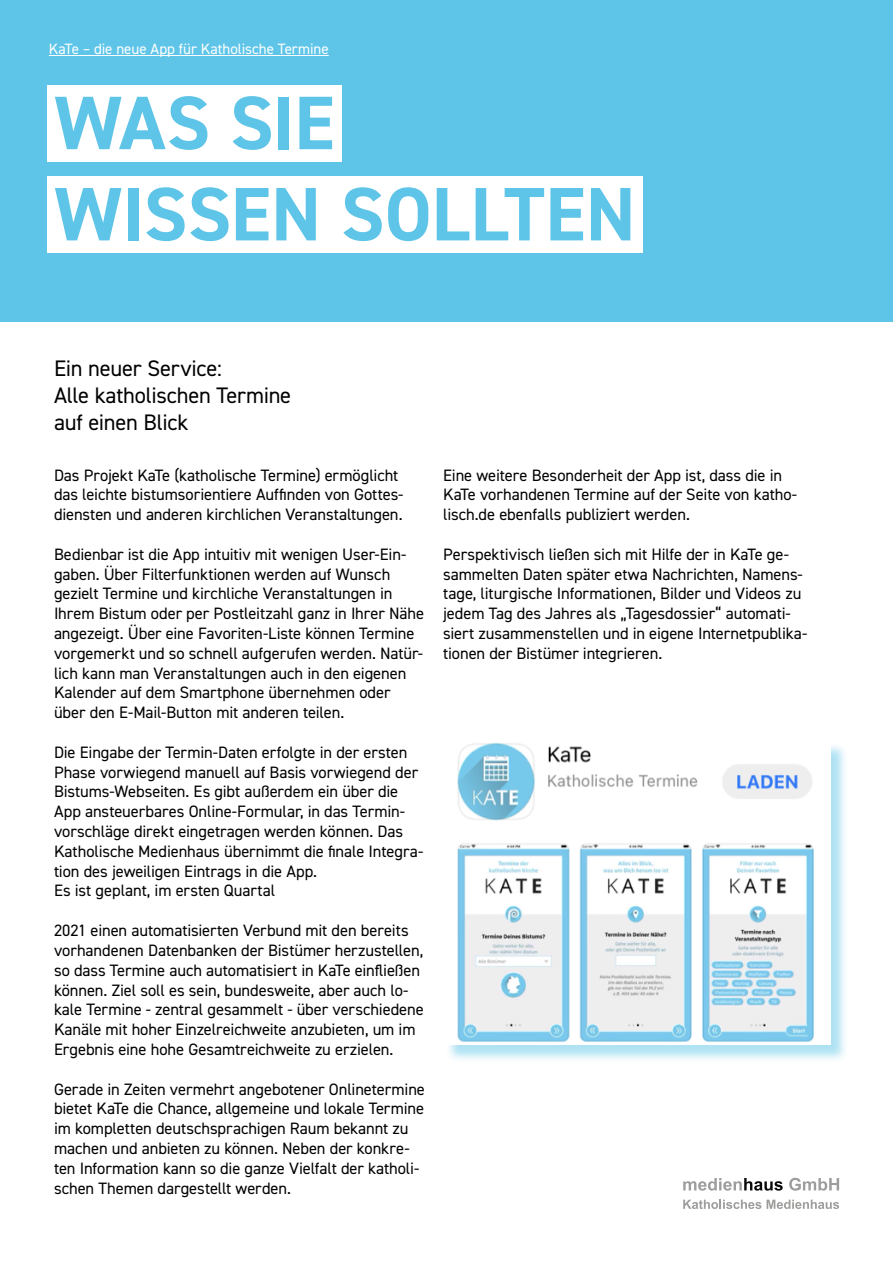
<style>
.page{position:relative;width:893px;height:1263px;background:#fff}
.page>*{position:absolute;margin:0;border:0;box-sizing:border-box;transform-origin:0 0}
.t1{font:700 76.05px/91.2px "DIN2014";color:#5ec5e8}
.t2{font:22.5px/27px "DIN2014";letter-spacing:-.015em;color:#000}
.t3{font:16.5px/19.8px "DIN2014";letter-spacing:-.005em;color:#000}
.t4{font:15px "DIN2014";color:#fff}
</style>
<div class="page">
<div style="left:0;top:0;width:893px;height:321px;background:#5ec5e8"></div>
<hr style="left:49px;top:55px;width:280px;height:1px;background:#fff">
<div style="left:47px;top:85px;width:294px;height:76px;background:#fff"></div>
<div style="left:47px;top:176px;width:596px;height:76px;background:#fff"></div>
<div style="left:446px;top:742px;width:403px;height:320px;background:#5ec5e8;opacity:.5"></div>
<img style="left:446px;top:742px;width:384px;height:302px">
<svg style="left:683px;top:1178px;width:100px;height:13px"></svg>
<svg style="left:789px;top:1178px;width:50px;height:13px"></svg>
<svg style="left:683px;top:1200px;width:156px;height:9px"></svg>
<p class="t4" style="left:49px;top:39px;width:281px">KaTe – die neue App für Katholische Termine</p>
<h1 class="t1" style="left:54px;top:76px;width:583px">WAS SIE<br>WISSEN SOLLTEN</h1>
<h2 class="t2" style="left:54px;top:354px;width:239px">Ein neuer Service:<br>Alle katholischen Termine auf einen Blick</h2>
<p class="t3" style="left:54px;top:465px;width:351px">Das Projekt KaTe (katholische Termine) ermöglicht das leichte bistumsorientiere Auffinden von Gottes&shy;diensten und anderen kirchlichen Veranstaltungen.</p>
<p class="t3" style="left:54px;top:544px;width:372px">Bedienbar ist die App intuitiv mit wenigen User-Ein&shy;gaben. Über Filterfunktionen werden auf Wunsch gezielt Termine und kirchliche Veranstaltungen in Ihrem Bistum oder per Postleitzahl ganz in Ihrer Nähe angezeigt. Über eine Favoriten-Liste können Termine vorgemerkt und so schnell aufgerufen werden. Natür&shy;lich kann man Veranstaltungen auch in den eigenen Kalender auf dem Smartphone übernehmen oder über den E-Mail-Button mit anderen teilen.</p>
<p class="t3" style="left:54px;top:742px;width:371px">Die Eingabe der Termin-Daten erfolgte in der ersten Phase vorwiegend manuell auf Basis vorwiegend der Bistums-Webseiten. Es gibt außerdem ein über die App ansteuerbares Online-Formular, in das Termin&shy;vorschläge direkt eingetragen werden können. Das Katholische Medienhaus übernimmt die finale Integra&shy;tion des jeweiligen Eintrags in die App.<br>Es ist geplant, im ersten Quartal</p>
<p class="t3" style="left:54px;top:920px;width:371px">2021 einen automatisierten Verbund mit den bereits vorhandenen Datenbanken der Bistümer herzustellen, so dass Termine auch automatisiert in KaTe einfließen können. Ziel soll es sein, bundesweite, aber auch lo&shy;kale Termine - zentral gesammelt - über verschiedene Kanäle mit hoher Einzelreichweite anzubieten, um im Ergebnis eine hohe Gesamtreichweite zu erzielen.</p>
<p class="t3" style="left:54px;top:1078px;width:372px">Gerade in Zeiten vermehrt angebotener Onlinetermine bietet KaTe die Chance, allgemeine und lokale Termine im kompletten deutschsprachigen Raum bekannt zu machen und anbieten zu können. Neben der konkre&shy;ten Information kann so die ganze Vielfalt der katholi&shy;schen Themen dargestellt werden.</p>
<p class="t3" style="left:443px;top:465px;width:355px">Eine weitere Besonderheit der App ist, dass die in<br>KaTe vorhandenen Termine auf der Seite von katho&shy;lisch.de ebenfalls publiziert werden.</p>
<p class="t3" style="left:443px;top:544px;width:366px">Perspektivisch ließen sich mit Hilfe der in KaTe ge&shy;sammelten Daten später etwa Nachrichten, Namens&shy;tage, liturgische Informationen, Bilder und Videos zu jedem Tag des Jahres als „Tagesdossier“ automati&shy;siert zusammenstellen und in eigene Internetpublika&shy;tionen der Bistümer integrieren.</p>
</div>
